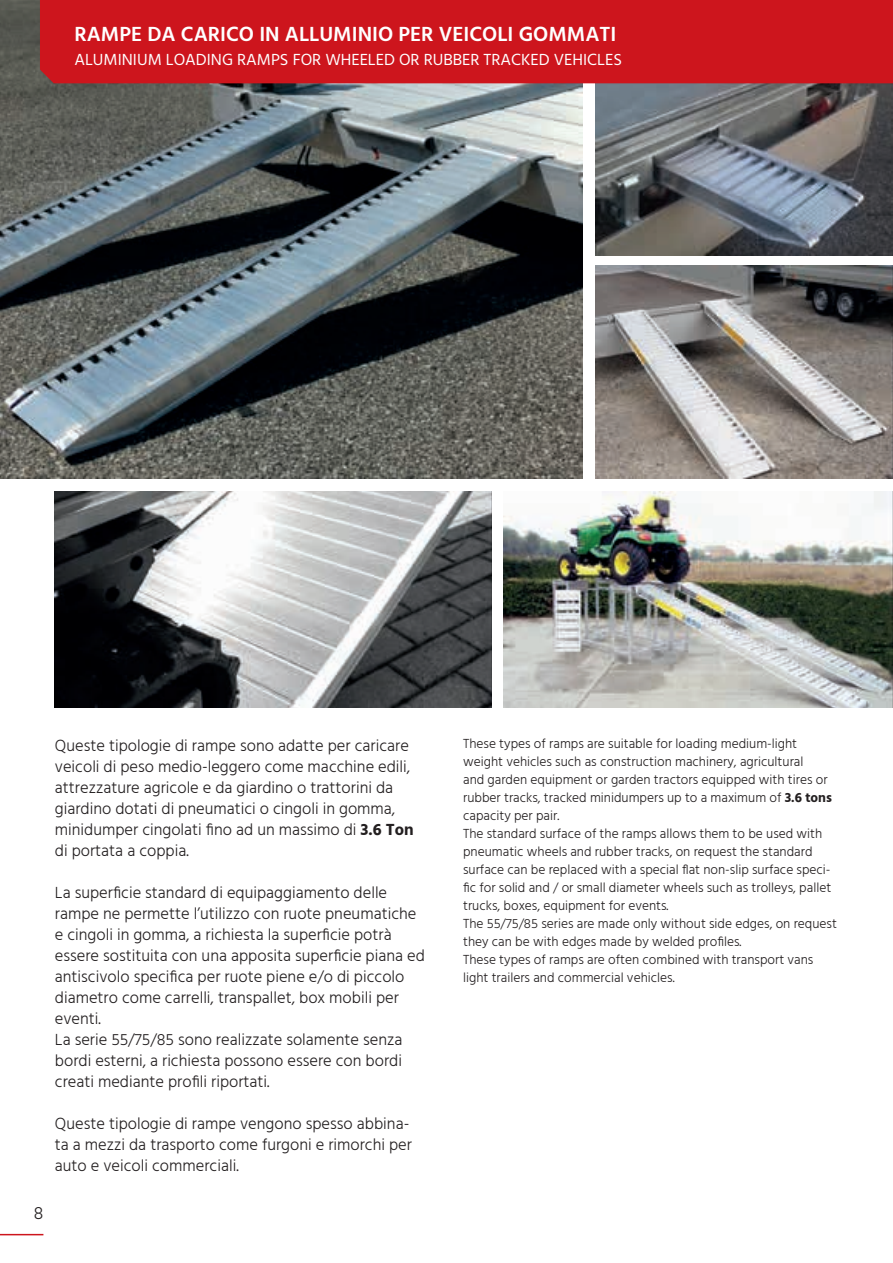
<style>
.page{position:relative;width:893px;height:1263px;background:#fff}
.page>*{position:absolute;margin:0;border:0;box-sizing:border-box;transform-origin:0 0}
.t1{font:600 21px "Hind";color:#fff}
.t2{font:300 18px "Hind";color:#231f20}
.t3{font:300 16.5px/21px "Hind";color:#231f20}
.t4{font:16.5px "Hind";color:#fff}
.t5{font:300 13.5px/18px "Hind";color:#231f20}
.s1{font-weight:700}
</style>
<div class="page">
<img style="left:595px;top:266px;width:298px;height:212px">
<img style="left:595px;top:83px;width:298px;height:172px">
<img style="left:504px;top:491px;width:389px;height:217px">
<img style="left:55px;top:491px;width:436px;height:217px">
<img style="left:0;top:0;width:582px;height:478px">
<div style="left:40px;top:0;width:853px;height:83px;background:#cd151d"></div>
<hr style="left:0;top:1234px;width:43px;height:1px;background:#cd151d">
<p class="t1" style="left:74px;top:19px;width:543px">RAMPE DA CARICO IN ALLUMINIO PER VEICOLI GOMMATI</p>
<p class="t4" style="left:74px;top:49px;width:549px">ALUMINIUM LOADING RAMPS FOR WHEELED OR RUBBER TRACKED VEHICLES</p>
<p class="t3" style="left:55px;top:736px;width:360px">Queste tipologie di rampe sono adatte per caricare veicoli di peso medio-leggero come macchine edili, attrezzature agricole e da giardino o trattorini da giardino dotati di pneumatici o cingoli in gomma, minidumper cingolati fino ad un massimo di <span class="s1">3.6 Ton </span>di portata a coppia.</p>
<p class="t3" style="left:55px;top:883px;width:371px">La superficie standard di equipaggiamento delle rampe ne permette l’utilizzo con ruote pneumatiche e cingoli in gomma, a richiesta la superficie potrà essere sostituita con una apposita superficie piana ed antiscivolo specifica per ruote piene e/o di piccolo diametro come carrelli, transpallet, box mobili per eventi.<br>La serie 55/75/85 sono realizzate solamente senza bordi esterni, a richiesta possono essere con bordi creati mediante profili riportati.</p>
<p class="t3" style="left:55px;top:1114px;width:359px">Queste tipologie di rampe vengono spesso abbina&shy;ta a mezzi da trasporto come furgoni e rimorchi per auto e veicoli commerciali.</p>
<p class="t2" style="left:34px;top:1201px;width:11px">8</p>
<p class="t5" style="left:463px;top:735px;width:375px">These types of ramps are suitable for loading medium-light weight vehicles such as construction machinery, agricultural<br>and garden equipment or garden tractors equipped with tires or rubber tracks, tracked minidumpers up to a maximum of <span class="s1">3.6 tons </span>capacity per pair.<br>The standard surface of the ramps allows them to be used with pneumatic wheels and rubber tracks, on request the standard surface can be replaced with a special flat non-slip surface speci&shy;fic for solid and / or small diameter wheels such as trolleys, pallet trucks, boxes, equipment for events.<br>The 55/75/85 series are made only without side edges, on request they can be with edges made by welded profiles.<br>These types of ramps are often combined with transport vans light trailers and commercial vehicles.</p>
</div>
